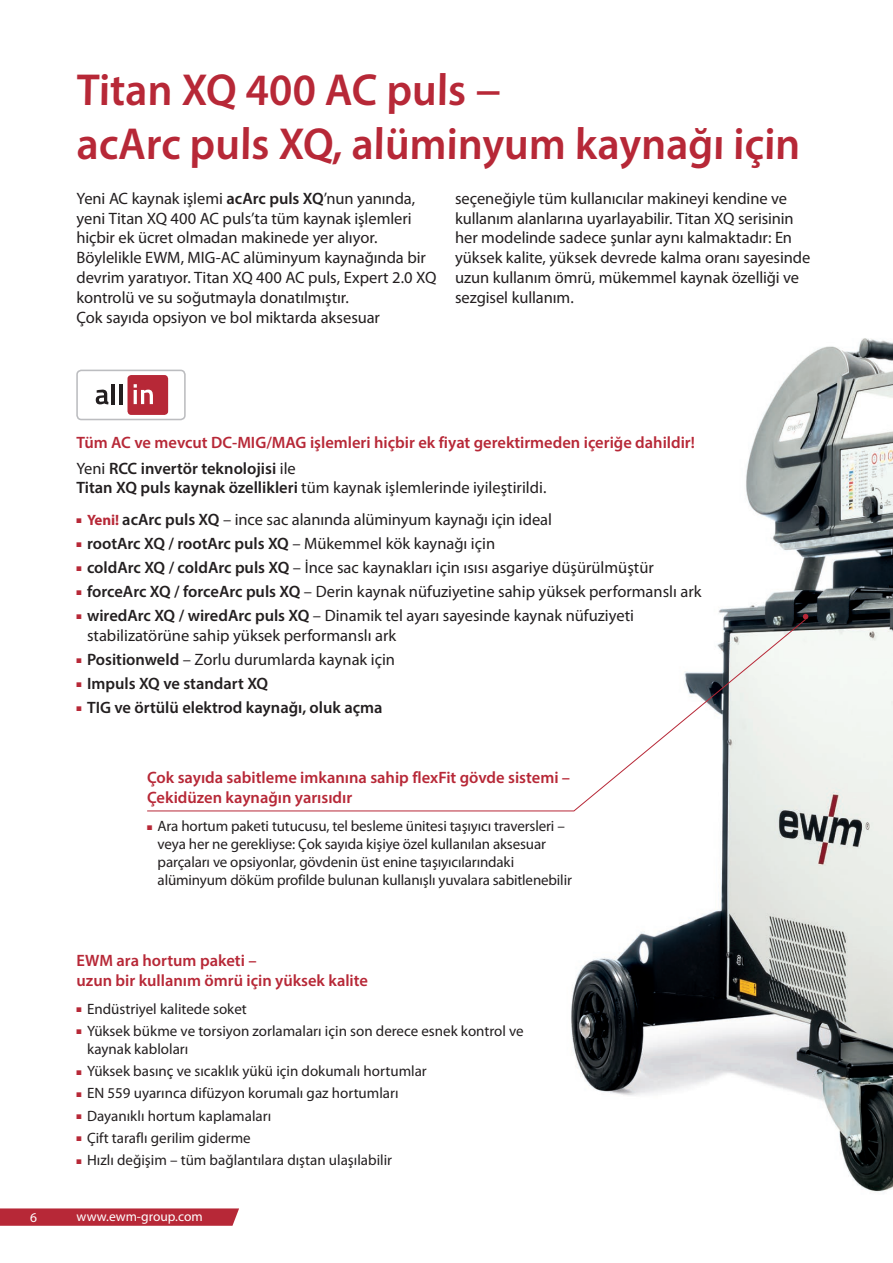
<style>
.page{position:relative;width:893px;height:1263px;background:#fff}
.page>*{position:absolute;margin:0;border:0;box-sizing:border-box;transform-origin:0 0}
.t1{font:600 45px/54px "Myriad Pro";color:#b72837}
.t2{font:16.5px/19.8px "Myriad Pro";color:#231f20}
.t3{font:600 16.5px/19.8px "Myriad Pro";color:#b72837}
.t4{font:600 16.5px "Myriad Pro";color:#231f20}
.t5{font:15px/18px "Myriad Pro";color:#231f20}
.t6{font:13.5px "Myriad Pro";color:#fff}
.s1{font-weight:600}
.s2{font-weight:400;color:#231f20}
.s3{color:#231f20}
.s4{color:#b72837}
.s5{font-weight:700;font-size:15px;color:#b72837}
.s6{font-weight:400}
</style>
<div class="page">
<img style="left:489px;top:338px;width:404px;height:854px">
<svg style="left:147px;top:618px;width:659px;height:193px"></svg>
<svg style="left:803px;top:614px;width:5px;height:5px"></svg>
<div style="left:76px;top:370px;width:110px;height:50px;border:2px solid #bcbdc0;border-radius:4px"></div>
<div style="left:127px;top:375px;width:41px;height:40px;background:#b72837;border-radius:4px"></div>
<svg style="left:96px;top:390px;width:12px;height:14px"></svg>
<hr style="left:112px;top:384px;width:3px;height:20px;background:#231f20">
<hr style="left:119px;top:384px;width:3px;height:20px;background:#231f20">
<svg style="left:134px;top:384px;width:19px;height:20px"></svg>
<svg style="left:0;top:1208px;width:239px;height:18px;background:#ba3241"></svg>
<h1 class="t1" style="left:77px;top:62px;width:726px">Titan XQ 400 AC puls −<br>acArc puls XQ, alüminyum kaynağı için</h1>
<p class="t2" style="left:77px;top:188px;width:361px">Yeni AC kaynak işlemi <span class="s1">acArc puls XQ</span>’nun yanında, yeni Titan XQ 400 AC puls’ta tüm kaynak işlemleri hiçbir ek ücret olmadan makinede yer alıyor.<br>Böylelikle EWM, MIG-AC alüminyum kaynağında bir devrim yaratıyor. Titan XQ 400 AC puls, Expert 2.0 XQ kontrolü ve su soğutmayla donatılmıştır.<br>Çok sayıda opsiyon ve bol miktarda aksesuar</p>
<p class="t2" style="left:455px;top:188px;width:357px">seçeneğiyle tüm kullanıcılar makineyi kendine ve kullanım alanlarına uyarlayabilir. Titan XQ serisinin her modelinde sadece şunlar aynı kalmaktadır: En yüksek kalite, yüksek devrede kalma oranı sayesinde uzun kullanım ömrü, mükemmel kaynak özelliği ve sezgisel kullanım.</p>
<p class="t3" style="left:77px;top:429px;width:620px;line-height:25.5px">Tüm AC ve mevcut DC-MIG/MAG işlemleri hiçbir ek fiyat gerektirmeden içeriğe dahildir!<br><span class="s2">Yeni</span> <span class="s3">RCC invertör teknolojisi</span> <span class="s2">ile</span></p>
<p class="t2" style="left:77px;top:478px;width:471px"><span class="s1">Titan XQ puls kaynak özellikleri</span> tüm kaynak işlemlerinde iyileştirildi.</p>
<p class="t2" style="left:77px;top:509px;width:477px"><span class="s4">■</span> <span class="s5">Yeni!</span> <span class="s1">acArc puls XQ</span> – ince sac alanında alüminyum kaynağı için ideal</p>
<p class="t4" style="left:77px;top:533px;width:420px"><span class="s4">■</span> rootArc XQ / rootArc puls XQ <span class="s6">– Mükemmel kök kaynağı için</span></p>
<p class="t2" style="left:77px;top:557px;width:579px"><span class="s4">■</span> <span class="s1">coldArc XQ / coldArc puls XQ</span> – İnce sac kaynakları için ısısı asgariye düşürülmüştür</p>
<p class="t2" style="left:77px;top:581px;width:627px"><span class="s4">■</span> <span class="s1">forceArc XQ / forceArc puls XQ</span> – Derin kaynak nüfuziyetine sahip yüksek performanslı ark</p>
<p class="t2" style="left:87px;top:605px;width:548px;text-indent:-10px"><span class="s4">■</span> <span class="s1">wiredArc XQ / wiredArc puls XQ</span> – Dinamik tel ayarı sayesinde kaynak nüfuziyeti stabilizatörüne sahip yüksek performanslı ark</p>
<p class="t2" style="left:77px;top:649px;width:320px"><span class="s4">■</span> <span class="s1">Positionweld</span> – Zorlu durumlarda kaynak için</p>
<p class="t4" style="left:77px;top:673px;width:193px"><span class="s4">■</span> Impuls XQ ve standart XQ</p>
<p class="t4" style="left:77px;top:697px;width:307px"><span class="s4">■</span> TIG ve örtülü elektrod kaynağı, oluk açma</p>
<p class="t3" style="left:147px;top:768px;width:425px">Çok sayıda sabitleme imkanına sahip flexFit gövde sistemi –<br>Çekidüzen kaynağın yarısıdır</p>
<p class="t5" style="left:158px;top:817px;width:416px;text-indent:-11px"><span class="s4">■</span> Ara hortum paketi tutucusu, tel besleme ünitesi taşıyıcı traversleri – veya her ne gerekliyse: Çok sayıda kişiye özel kullanılan aksesuar parçaları ve opsiyonlar, gövdenin üst enine taşıyıcılarındaki alüminyum döküm profilde bulunan kullanışlı yuvalara sabitlenebilir</p>
<p class="t3" style="left:77px;top:950px;width:293px">EWM ara hortum paketi –<br>uzun bir kullanım ömrü için yüksek kalite</p>
<p class="t5" style="left:77px;top:999px;width:172px"><span class="s4">■</span> Endüstriyel kalitede soket</p>
<p class="t5" style="left:87px;top:1021px;width:438px;text-indent:-10px"><span class="s4">■</span> Yüksek bükme ve torsiyon zorlamaları için son derece esnek kontrol ve kaynak kabloları</p>
<p class="t5" style="left:77px;top:1062px;width:352px"><span class="s4">■</span> Yüksek basınç ve sıcaklık yükü için dokumalı hortumlar</p>
<p class="t5" style="left:77px;top:1084px;width:324px"><span class="s4">■</span> EN 559 uyarınca difüzyon korumalı gaz hortumları</p>
<p class="t5" style="left:77px;top:1106px;width:196px"><span class="s4">■</span> Dayanıklı hortum kaplamaları</p>
<p class="t5" style="left:77px;top:1128px;width:176px"><span class="s4">■</span> Çift taraflı gerilim giderme</p>
<p class="t5" style="left:77px;top:1151px;width:317px"><span class="s4">■</span> Hızlı değişim – tüm bağlantılara dıştan ulaşılabilir</p>
<p class="t6" style="left:30px;top:1208px;width:8px">6</p>
<p class="t6" style="left:77px;top:1208px;width:128px">www.ewm-group.com</p>
</div>
